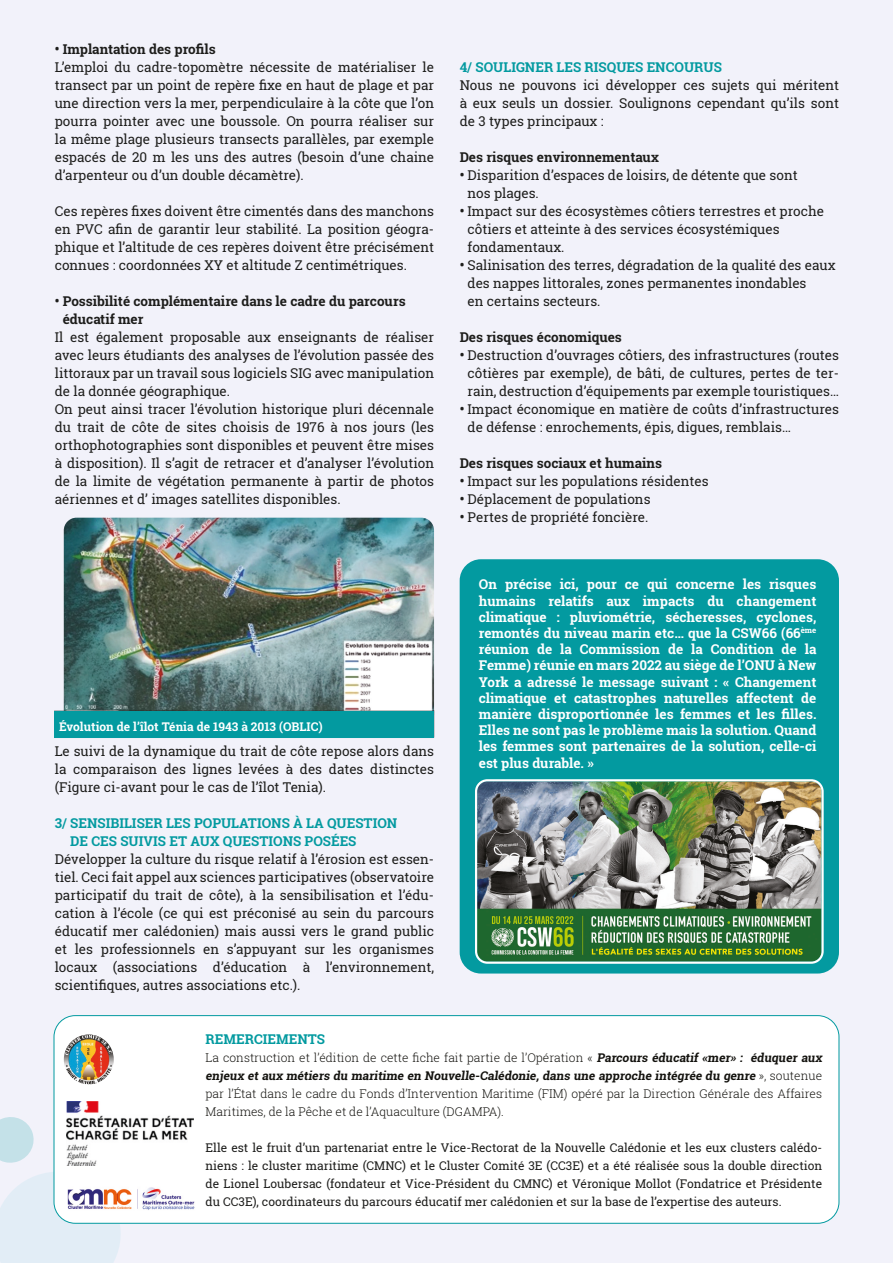
<style>
.page{position:relative;width:893px;height:1263px;background:#f2f2fa}
.page>*{position:absolute;margin:0;border:0;box-sizing:border-box;transform-origin:0 0}
.t1{font:13.5px/18px "Roboto Slab";color:#1d1d1b;text-align:justify}
.t2{font:700 13.5px/16.2px "Roboto Slab";color:#fff;text-align:justify}
.t3{font:700 13.5px/18px "Roboto Slab";color:#1d1d1b}
.t4{font:700 13.5px/18px "Roboto Slab";color:#039aa0}
.t5{font:12px/18px "Roboto Slab";color:#1d1d1b;text-align:justify}
.t6{font:300 12px/18px "Roboto Slab";color:#13120e}
.t7{font:700 12px "Roboto Slab";color:#fff}
.s1{font-weight:700}
</style>
<div class="page">
<svg style="left:0;top:1114px;width:121px;height:149px"></svg>
<img style="left:64px;top:518px;width:370px;height:192px">
<div style="left:54px;top:710px;width:381px;height:28px;background:#039aa0"></div>
<div style="left:460px;top:559px;width:379px;height:414px;background:#039aa0;border-radius:21px"></div>
<img style="left:478px;top:782px;width:343px;height:179px">
<div style="left:475px;top:779px;width:349px;height:185px;border:2px solid #fff;border-radius:11px"></div>
<div style="left:54px;top:1015px;width:785px;height:208px;background:#fff;border-radius:21px"></div>
<div style="left:54px;top:1015px;width:785px;height:209px;border:1px solid #039aa0;border-radius:21px"></div>
<img style="left:67px;top:1101px;width:126px;height:65px">
<img style="left:67px;top:1187px;width:128px;height:23px">
<img style="left:64px;top:1034px;width:50px;height:50px;border-radius:25px">
<p class="t3" style="left:55px;top:40px;width:163px">• Implantation des profils</p>
<p class="t1" style="left:55px;top:58px;width:381px">L’emploi du cadre-topomètre nécessite de matérialiser le transect par un point de repère fixe en haut de plage et par une direction vers la mer, perpendiculaire à la côte que l’on pourra pointer avec une boussole. On pourra réaliser sur la même plage plusieurs transects parallèles, par exemple espacés de 20 m les uns des autres (besoin d’une chaine d’arpenteur ou d’un double décamètre).</p>
<p class="t1" style="left:55px;top:202px;width:381px">Ces repères fixes doivent être cimentés dans des manchons en PVC afin de garantir leur stabilité. La position géogra&shy;phique et l’altitude de ces repères doivent être précisément connues : coordonnées XY et altitude Z centimétriques.</p>
<p class="t3" style="left:63px;top:292px;width:344px;text-indent:-8px">• Possibilité complémentaire dans le cadre du parcours éducatif mer</p>
<p class="t1" style="left:55px;top:328px;width:381px;text-align:left">Il est également proposable aux enseignants de réaliser avec leurs étudiants des analyses de l’évolution passée des littoraux par un travail sous logiciels SIG avec manipulation de la donnée géographique.<br>On peut ainsi tracer l’évolution historique pluri décennale du trait de côte de sites choisis de 1976 à nos jours (les orthophotographies sont disponibles et peuvent être mises à disposition). Il s’agit de retracer et d’analyser l’évolution de la limite de végétation permanente à partir de photos aériennes et d’ images satellites disponibles.</p>
<p class="t7" style="left:59px;top:719px;width:265px">Évolution de l’îlot Ténia de 1943 à 2013 (OBLIC)</p>
<p class="t1" style="left:55px;top:742px;width:381px">Le suivi de la dynamique du trait de côte repose alors dans la comparaison des lignes levées à des dates distinctes (Figure ci-avant pour le cas de l’îlot Tenia).</p>
<p class="t4" style="left:70px;top:814px;width:329px;text-indent:-16px">3/ SENSIBILISER LES POPULATIONS À LA QUESTION<br>DE CES SUIVIS ET AUX QUESTIONS POSÉES</p>
<p class="t1" style="left:55px;top:850px;width:381px">Développer la culture du risque relatif à l’érosion est essen&shy;tiel. Ceci fait appel aux sciences participatives (observatoire participatif du trait de côte), à la sensibilisation et l’édu&shy;cation à l’école (ce qui est préconisé au sein du parcours éducatif mer calédonien) mais aussi vers le grand public et les professionnels en s’appuyant sur les organismes locaux (associations d’éducation à l’environnement, scientifiques, autres associations etc.).</p>
<p class="t4" style="left:460px;top:58px;width:264px">4/ SOULIGNER LES RISQUES ENCOURUS</p>
<p class="t1" style="left:460px;top:76px;width:381px">Nous ne pouvons ici développer ces sujets qui méritent à eux seuls un dossier. Soulignons cependant qu’ils sont de 3 types principaux :</p>
<p class="t3" style="left:460px;top:148px;width:201px">Des risques environnementaux</p>
<p class="t1" style="left:468px;top:166px;width:332px;text-indent:-8px"><span class="s1">•</span> Disparition d’espaces de loisirs, de détente que sont nos plages.</p>
<p class="t1" style="left:468px;top:202px;width:358px;text-align:left;text-indent:-8px"><span class="s1">•</span> Impact sur des écosystèmes côtiers terrestres et proche côtiers et atteinte à des services écosystémiques fondamentaux.</p>
<p class="t1" style="left:468px;top:256px;width:370px;text-align:left;text-indent:-8px"><span class="s1">•</span> Salinisation des terres, dégradation de la qualité des eaux des nappes littorales, zones permanentes inondables<br>en certains secteurs.</p>
<p class="t3" style="left:460px;top:328px;width:164px">Des risques économiques</p>
<p class="t1" style="left:460px;top:346px;width:381px;text-align:center"><span class="s1">•</span> Destruction d’ouvrages côtiers, des infrastructures (routes côtières par exemple), de bâti, de cultures, pertes de ter&shy;rain, destruction d’équipements par exemple touristiques…</p>
<p class="t1" style="left:468px;top:400px;width:373px;text-indent:-8px"><span class="s1">•</span> Impact économique en matière de coûts d’infrastructures de défense : enrochements, épis, digues, remblais…</p>
<p class="t3" style="left:460px;top:454px;width:204px">Des risques sociaux et humains</p>
<p class="t1" style="left:460px;top:472px;width:250px"><span class="s1">•</span> Impact sur les populations résidentes</p>
<p class="t1" style="left:460px;top:490px;width:192px"><span class="s1">•</span> Déplacement de populations</p>
<p class="t1" style="left:460px;top:508px;width:190px"><span class="s1">•</span> Pertes de propriété foncière.</p>
<p class="t2" style="left:479px;top:576px;width:339px">On précise ici, pour ce qui concerne les risques humains relatifs aux impacts du changement climatique : pluviométrie, sécheresses, cyclones, remontés du niveau marin etc… que la CSW66 (66<sup>ème </sup>réunion de la Commission de la Condition de la Femme) réunie en mars 2022 au siège de l’ONU à New York a adressé le message suivant : « Changement climatique et catastrophes naturelles affectent de manière disproportionnée les femmes et les filles.<br>Elles ne sont pas le problème mais la solution. Quand les femmes sont partenaires de la solution, celle-ci est plus durable. »</p>
<p class="t4" style="left:206px;top:1030px;width:121px">REMERCIEMENTS</p>
<p class="t6" style="left:206px;top:1048px;width:620px">La construction et l’édition de cette fiche fait partie de l’Opération « <span class="s1">Parcours éducatif «mer» : éduquer aux enjeux et aux métiers du maritime en Nouvelle-Calédonie, dans une approche intégrée du genre</span> » , s o u t e n u e par l’État dans le cadre du Fonds d’Intervention Maritime (FIM) opéré par la Direction Générale des Affaires Maritimes, de la Pêche et de l’Aquaculture (DGAMPA).</p>
<p class="t5" style="left:206px;top:1138px;width:618px">Elle est le fruit d’un partenariat entre le Vice-Rectorat de la Nouvelle Calédonie et les eux clusters calédo&shy;niens : le cluster maritime (CMNC) et le Cluster Comité 3E (CC3E) et a été réalisée sous la double direction de Lionel Loubersac (fondateur et Vice-Président du CMNC) et Véronique Mollot (Fondatrice et Présidente du CC3E), coordinateurs du parcours éducatif mer calédonien et sur la base de l’expertise des auteurs.</p>
</div>
